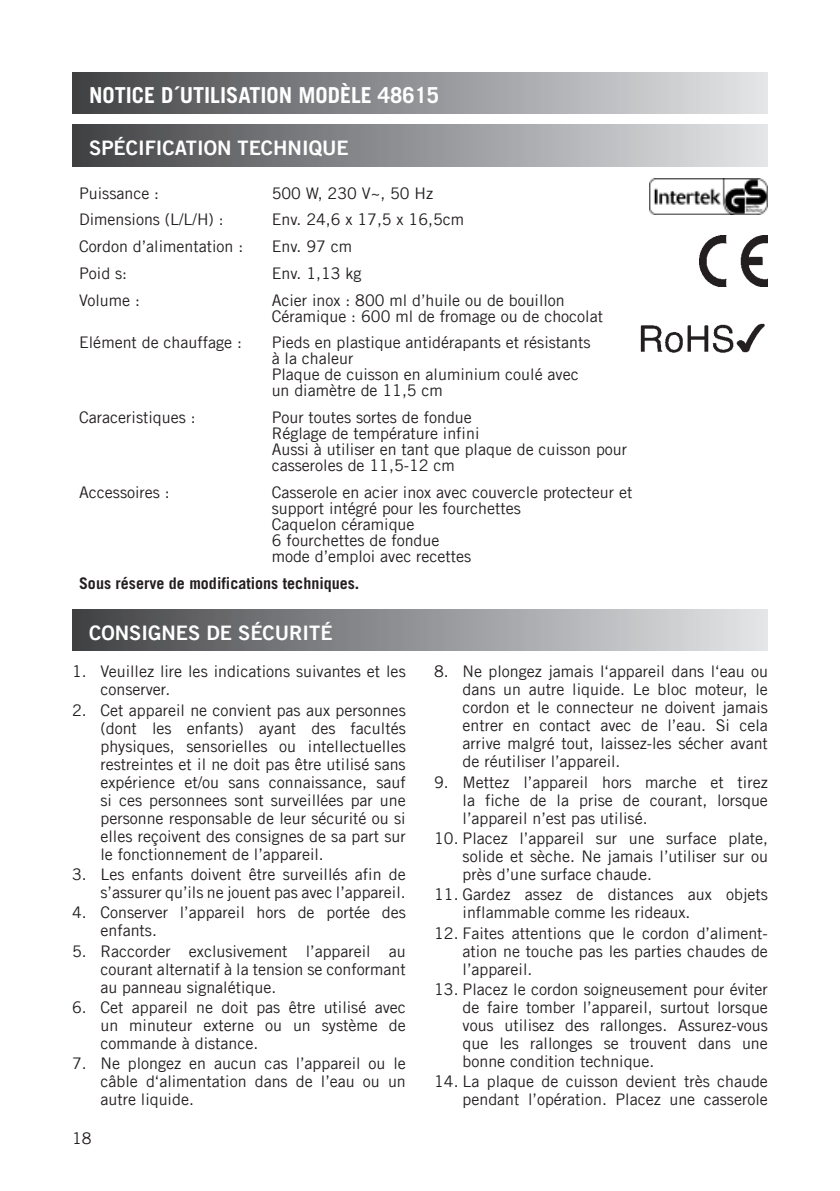
<style>
.page{position:relative;width:840px;height:1191px;background:#fff}
.page>*{position:absolute;margin:0;border:0;box-sizing:border-box;transform-origin:0 0}
.t1{font:700 22px "Trade Gothic LT Com";color:#fff}
.t2{font:20px "Trade Gothic LT Com Bd 2";color:#fff}
.t3{font:16px/18px "Trade Gothic LT Com";color:#231f20;text-align:justify}
.t4{font:700 16px "Trade Gothic LT Com";color:#231f20}
</style>
<div class="page">
<img style="left:640px;top:323px;width:125px;height:30px">
<img style="left:699px;top:235px;width:68px;height:51px">
<div style="left:72px;top:72px;width:695px;height:42px;background:linear-gradient(to right,#424346,#e4e5e8)"></div>
<div style="left:72px;top:609px;width:695px;height:41px;background:linear-gradient(to right,#424346,#e4e5e8)"></div>
<div style="left:72px;top:125px;width:695px;height:41px;background:linear-gradient(to right,#424346,#e4e5e8)"></div>
<img style="left:649px;top:178px;width:118px;height:36px">
<h1 class="t1" style="left:89px;top:82px;width:351px">Notice d´utilisation Modèle 48615</h1>
<p class="t2" style="left:89px;top:136px;width:246px">SPÉCIFICATION TECHN IQUE</p>
<p class="t3" style="left:79px;top:184px;width:81px">Puissance :</p>
<p class="t3" style="left:271px;top:184px;width:163px">500 W, 230 V~, 50 Hz</p>
<p class="t3" style="left:79px;top:210px;width:146px">Dimensions (L/L/H) :</p>
<p class="t3" style="left:271px;top:210px;width:194px">Env. 24,6 x 17,5 x 16,5cm</p>
<p class="t3" style="left:79px;top:237px;width:166px">Cordon d’alimentation :</p>
<p class="t3" style="left:271px;top:237px;width:82px">Env. 97 cm</p>
<p class="t3" style="left:79px;top:264px;width:49px">Poid s:</p>
<p class="t3" style="left:271px;top:264px;width:91px">Env. 1,13 kg</p>
<p class="t3" style="left:79px;top:291px;width:62px">Volume :</p>
<p class="t3" style="left:271px;top:292px;width:333px;line-height:16px">Acier inox : 800 ml d’huile ou de bouillon<br>Céramique : 600 ml de fromage ou de chocolat</p>
<p class="t3" style="left:79px;top:333px;width:164px">Elément de chauffage :</p>
<p class="t3" style="left:271px;top:334px;width:320px;line-height:16px;text-align:left">Pieds en plastique antidérapants et résistants à la chaleur<br>Plaque de cuisson en aluminium coulé avec un diamètre de 11,5 cm</p>
<p class="t3" style="left:79px;top:408px;width:118px">Caraceristiques :</p>
<p class="t3" style="left:271px;top:409px;width:357px;line-height:16px;text-align:left">Pour toutes sortes de fondue<br>Réglage de température infini<br>Aussi à utiliser en tant que plaque de cuisson pour casseroles de 11,5-12 cm</p>
<p class="t3" style="left:79px;top:483px;width:92px">Accessoires :</p>
<p class="t3" style="left:271px;top:484px;width:362px;line-height:16px;text-align:left">Casserole en acier inox avec couvercle protecteur et support intégré pour les fourchettes<br>Caquelon céramique<br>6 fourchettes de fondue<br>mode d’emploi avec recettes</p>
<p class="t4" style="left:79px;top:573px;width:281px">Sous réserve de modifications techniques.</p>
<p class="t2" style="left:89px;top:620px;width:14px">CONS</p>
<p class="t2" style="left:141px;top:620px;width:34px">IGNES</p>
<p class="t2" style="left:206px;top:620px;width:128px">DE SÉCURITÉ</p>
<p class="t3" style="left:100px;top:662px;width:306px;text-indent:-28px">1. Veuillez lire les indications suivantes et les conserver.</p>
<p class="t3" style="left:100px;top:700px;width:307px;text-indent:-28px">2. Cet appareil ne convient pas aux personnes (dont les enfants) ayant des facultés physiques, sensorielles ou intellectuelles restreintes et il ne doit pas être utilisé sans expérience et/ou sans connaissance, sauf si ces personnees sont surveillées par une personne responsable de leur sécurité ou si elles reçoivent des consignes de sa part sur le fonctionnement de l’appareil.</p>
<p class="t3" style="left:72px;top:865px;width:335px;text-align:right">3. Les enfants doivent être surveillés afin de s’assurer qu’ils ne jouent pas avec l’appareil.</p>
<p class="t3" style="left:100px;top:903px;width:307px;text-indent:-28px">4. Conserver l’appareil hors de portée des enfants.</p>
<p class="t3" style="left:100px;top:941px;width:307px;text-indent:-28px">5. Raccorder exclusivement l’appareil au courant alternatif à la tension se conformant au panneau signalétique.</p>
<p class="t3" style="left:100px;top:998px;width:307px;text-indent:-28px">6. Cet appareil ne doit pas être utilisé avec un minuteur externe ou un système de commande à distance.</p>
<p class="t3" style="left:100px;top:1054px;width:307px;text-indent:-28px">7. Ne plongez en aucun cas l’appareil ou le câble d‘alimentation dans de l’eau ou un autre liquide.</p>
<p class="t3" style="left:72px;top:1129px;width:21px">18</p>
<p class="t3" style="left:462px;top:662px;width:307px;text-indent:-28px">8. Ne plongez jamais l‘appareil dans l‘eau ou dans un autre liquide. Le bloc moteur, le cordon et le connecteur ne doivent jamais entrer en contact avec de l’eau. Si cela arrive malgré tout, laissez-les sécher avant de réutiliser l’appareil.</p>
<p class="t3" style="left:462px;top:772px;width:307px;text-indent:-28px">9. Mettez l’appareil hors marche et tirez la fiche de la prise de courant, lorsque l’appareil n’est pas utilisé.</p>
<p class="t3" style="left:462px;top:829px;width:307px;text-indent:-28px">10. Placez l’appareil sur une surface plate, solide et sèche. Ne jamais l’utiliser sur ou près d’une surface chaude.</p>
<p class="t3" style="left:462px;top:885px;width:307px;text-indent:-28px">11. Gardez assez de distances aux objets inflammable comme les rideaux.</p>
<p class="t3" style="left:462px;top:923px;width:307px;text-indent:-28px">12. Faites attentions que le cordon d’aliment&shy;ation ne touche pas les parties chaudes de l’appareil.</p>
<p class="t3" style="left:462px;top:980px;width:307px;text-indent:-28px">13. Placez le cordon soigneusement pour éviter de faire tomber l’appareil, surtout lorsque vous utilisez des rallonges. Assurez-vous que les rallonges se trouvent dans une bonne condition technique.</p>
<p class="t3" style="left:434px;top:1072px;width:335px;text-align:right">14. La plaque de cuisson devient très chaude pendant l’opération. Placez une casserole</p>
</div>
